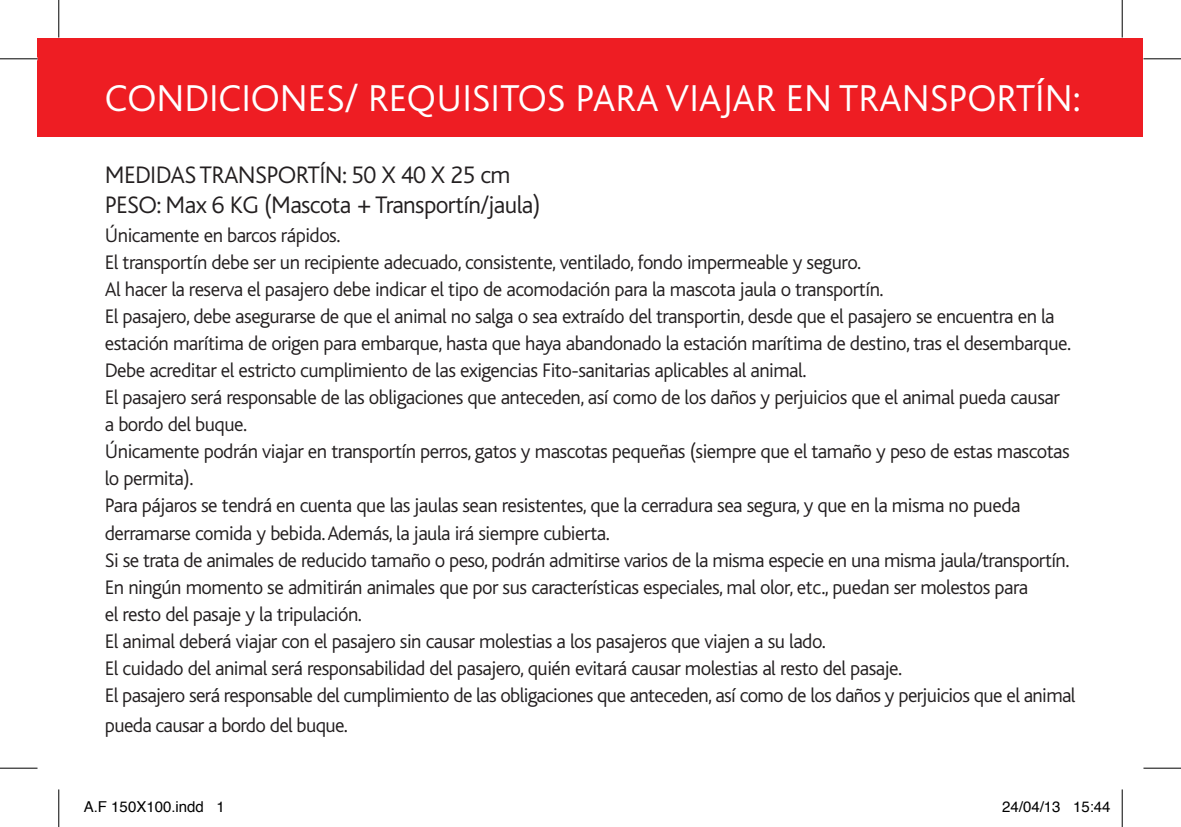
<style>
.page{position:relative;width:1181px;height:827px;background:#fff}
.page>*{position:absolute;margin:0;border:0;box-sizing:border-box;transform-origin:0 0}
.t1{font:300 39px "Bliss";color:#fff}
.t2{font:300 25px/30px "Bliss";letter-spacing:-.025em;color:#231f20}
.t3{font:300 20.5px/27px "Bliss";letter-spacing:-.025em;color:#231f20}
.t4{font:15px "Helvetica";color:#000}
</style>
<div class="page">
<div style="left:38px;top:37px;width:1105px;height:99px;background:#ee1d23"></div>
<hr style="left:0;top:58px;width:38px;height:1px;background:#000">
<hr style="left:1143px;top:58px;width:38px;height:1px;background:#000">
<hr style="left:0;top:767px;width:38px;height:1px;background:#000">
<hr style="left:1143px;top:767px;width:38px;height:1px;background:#000">
<hr style="left:58px;top:0;width:1px;height:37px;background:#000">
<hr style="left:58px;top:789px;width:1px;height:37px;background:#000">
<hr style="left:1121px;top:0;width:1px;height:37px;background:#000">
<hr style="left:1121px;top:789px;width:1px;height:37px;background:#000">
<h1 class="t1" style="left:105px;top:77px;width:977px">CONDICIONES/ REQUISITOS PARA VIAJAR EN TRANSPORTÍN:</h1>
<p class="t2" style="left:105px;top:160px;width:437px">MEDIDAS TRANSPORTÍN: 50 X 40 X 25 cm<br>PESO: Max 6 KG (Mascota + Transportín/jaula)</p>
<p class="t3" style="left:105px;top:222px;width:972px">Únicamente en barcos rápidos.<br>El transportín debe ser un recipiente adecuado, consistente, ventilado, fondo impermeable y seguro.<br>Al hacer la reserva el pasajero debe indicar el tipo de acomodación para la mascota jaula o transportín.<br>El pasajero, debe asegurarse de que el animal no salga o sea extraído del transportin, desde que el pasajero se encuentra en la estación marítima de origen para embarque, hasta que haya abandonado la estación marítima de destino, tras el desembarque.<br>Debe acreditar el estricto cumplimiento de las exigencias Fito-sanitarias aplicables al animal.<br>El pasajero será responsable de las obligaciones que anteceden, así como de los daños y perjuicios que el animal pueda causar<br>a bordo del buque.<br>Únicamente podrán viajar en transportín perros, gatos y mascotas pequeñas (siempre que el tamaño y peso de estas mascotas lo permita).<br>Para pájaros se tendrá en cuenta que las jaulas sean resistentes, que la cerradura sea segura, y que en la misma no pueda derramarse comida y bebida. Además, la jaula irá siempre cubierta.<br>Si se trata de animales de reducido tamaño o peso, podrán admitirse varios de la misma especie en una misma jaula/transportín.<br>En ningún momento se admitirán animales que por sus características especiales, mal olor, etc., puedan ser molestos para<br>el resto del pasaje y la tripulación.<br>El animal deberá viajar con el pasajero sin causar molestias a los pasajeros que viajen a su lado.<br>El cuidado del animal será responsabilidad del pasajero, quién evitará causar molestias al resto del pasaje.<br>El pasajero será responsable del cumplimiento de las obligaciones que anteceden, así como de los daños y perjuicios que el animal</p>
<p class="t3" style="left:105px;top:711px;width:245px">pueda causar a bordo del buque.</p>
<p class="t4" style="left:84px;top:794px;width:142px">A.F 150X100.indd 1</p>
<p class="t4" style="left:1002px;top:794px;width:110px">24/04/13 15:44</p>
</div>
